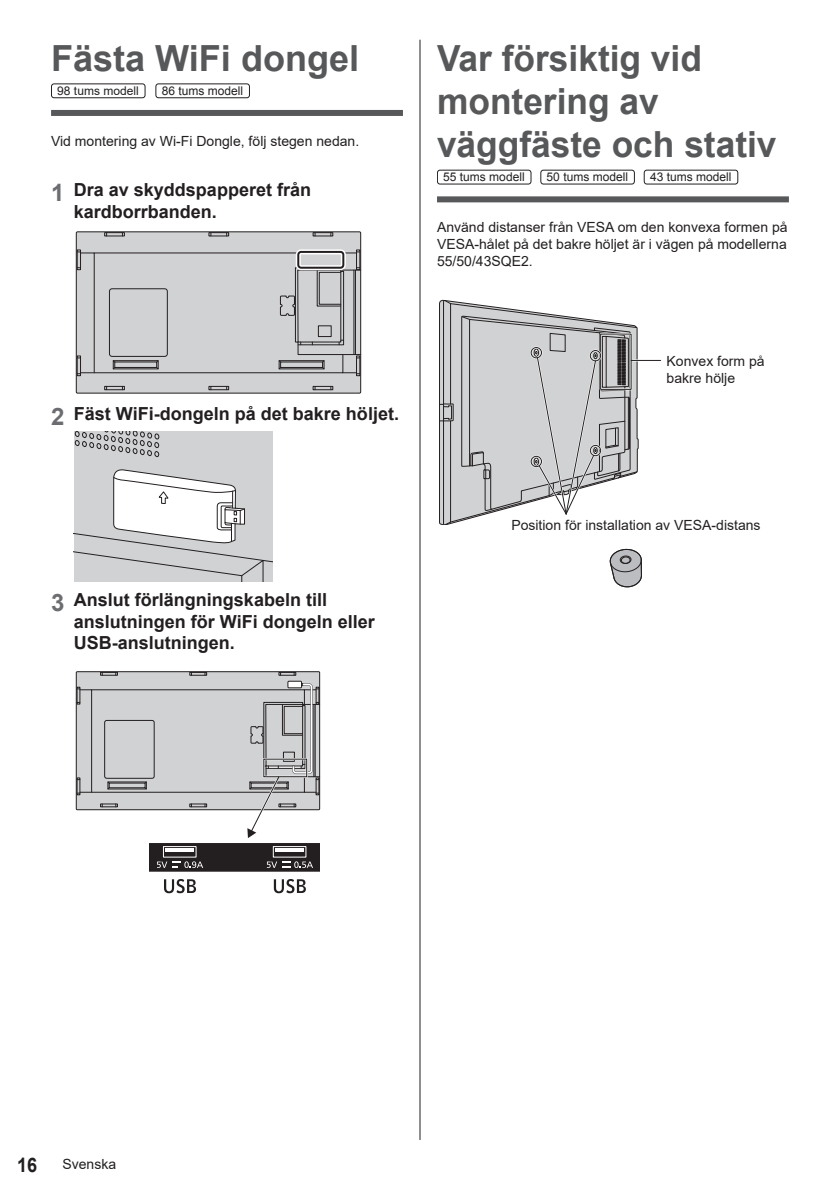
<style>
.page{position:relative;width:840px;height:1191px;background:#fff}
.page>*{position:absolute;margin:0;border:0;box-sizing:border-box;transform-origin:0 0}
.t1{font:700 36px/43.2px "Arial";color:#57585a}
.t2{font:700 20px "Arial";color:#231f20;scale:.9 1}
.t3{font:700 18px/21.6px "Arial";color:#231f20}
.t4{font:14px/16.8px "Arial";color:#231f20;text-align:justify}
.t5{font:12px "Arial";color:#231f20}
.s1{font-size:24px;color:#6c6d70}
</style>
<div class="page">
<hr style="left:419px;top:40px;width:1px;height:1100px;background:#231f20">
<div style="left:51px;top:110px;width:352px;height:6px;background:#57585a"></div>
<div style="left:51px;top:83px;width:94px;height:15px;border:1px solid #231f20;border-radius:3px"></div>
<div style="left:155px;top:83px;width:95px;height:15px;border:1px solid #231f20;border-radius:3px"></div>
<div style="left:76px;top:232px;width:284px;height:161px;background:#d1d2d4"></div>
<div style="left:313px;top:386px;width:20px;height:4px;border:1px solid #231f20"></div>
<div style="left:208px;top:386px;width:21px;height:4px;border:1px solid #231f20"></div>
<div style="left:104px;top:386px;width:20px;height:4px;border:1px solid #231f20"></div>
<div style="left:77px;top:250px;width:4px;height:20px;border:1px solid #231f20"></div>
<div style="left:77px;top:356px;width:4px;height:20px;border:1px solid #231f20"></div>
<div style="left:356px;top:250px;width:4px;height:20px;border:1px solid #231f20"></div>
<div style="left:356px;top:356px;width:4px;height:20px;border:1px solid #231f20"></div>
<div style="left:76px;top:231px;width:285px;height:162px;border:1px solid #231f20"></div>
<svg style="left:77px;top:251px;width:284px;height:123px"></svg>
<div style="left:295px;top:249px;width:50px;height:21px;border:5px solid #fff;border-radius:3px"></div>
<div style="left:297px;top:251px;width:47px;height:18px;border:2px solid #231f20;border-radius:3px"></div>
<div style="left:74px;top:432px;width:198px;height:150px;background:#d1d2d4"></div>
<svg style="left:75px;top:432px;width:84px;height:25px"></svg>
<svg style="left:74px;top:469px;width:198px;height:113px"></svg>
<div style="left:76px;top:671px;width:243px;height:138px;background:#d1d2d4"></div>
<div style="left:287px;top:681px;width:14px;height:7px;border:1px solid #231f20"></div>
<svg style="left:77px;top:683px;width:243px;height:211px"></svg>
<div style="left:437px;top:196px;width:351px;height:6px;background:#57585a"></div>
<div style="left:437px;top:170px;width:94px;height:14px;border:1px solid #231f20;border-radius:3px"></div>
<div style="left:540px;top:170px;width:94px;height:14px;border:1px solid #231f20;border-radius:3px"></div>
<div style="left:643px;top:170px;width:94px;height:14px;border:1px solid #231f20;border-radius:3px"></div>
<hr style="left:630px;top:360px;width:30px;height:1px;background:#231f20">
<svg style="left:439px;top:300px;width:198px;height:224px;background:#b6b6b7"></svg>
<svg style="left:609px;top:548px;width:33px;height:40px"></svg>
<h1 class="t1" style="left:51px;top:37px;width:309px">Fästa WiFi dongel</h1>
<p class="t5" style="left:57px;top:82px;width:83px">98 tums modell</p>
<p class="t5" style="left:162px;top:82px;width:83px">86 tums modell</p>
<p class="t4" style="left:51px;top:133px;width:309px">Vid montering av Wi-Fi Dongle, följ stegen nedan.</p>
<p class="t3" style="left:74px;top:179px;width:239px;text-indent:-23px"><span class="s1">1</span> Dra av skyddspapperet från kardborrbanden.</p>
<p class="t3" style="left:51px;top:403px;width:349px"><span class="s1">2</span> Fäst WiFi-dongeln på det bakre höljet.</p>
<p class="t3" style="left:74px;top:589px;width:302px;text-indent:-23px"><span class="s1">3</span> Anslut förlängningskabeln till anslutningen för WiFi dongeln eller<br>USB-anslutningen.</p>
<h1 class="t1" style="left:437px;top:37px;width:341px">Var försiktig vid montering av väggfäste och stativ</h1>
<p class="t5" style="left:443px;top:169px;width:83px">55 tums modell</p>
<p class="t5" style="left:546px;top:169px;width:83px">50 tums modell</p>
<p class="t5" style="left:649px;top:169px;width:83px">43 tums modell</p>
<p class="t4" style="left:437px;top:219px;width:352px">Använd distanser från VESA om den konvexa formen på VESA-hålet på det bakre höljet är i vägen på modellerna 55/50/43SQE2.</p>
<p class="t4" style="left:666px;top:352px;width:100px">Konvex form på bakre hölje</p>
<p class="t4" style="left:511px;top:517px;width:250px">Position för installation av VESA-distans</p>
<h2 class="t2" style="left:17px;top:1150px;width:24px">16</h2>
<p class="t4" style="left:62px;top:1155px;width:55px">Svenska</p>
</div>
